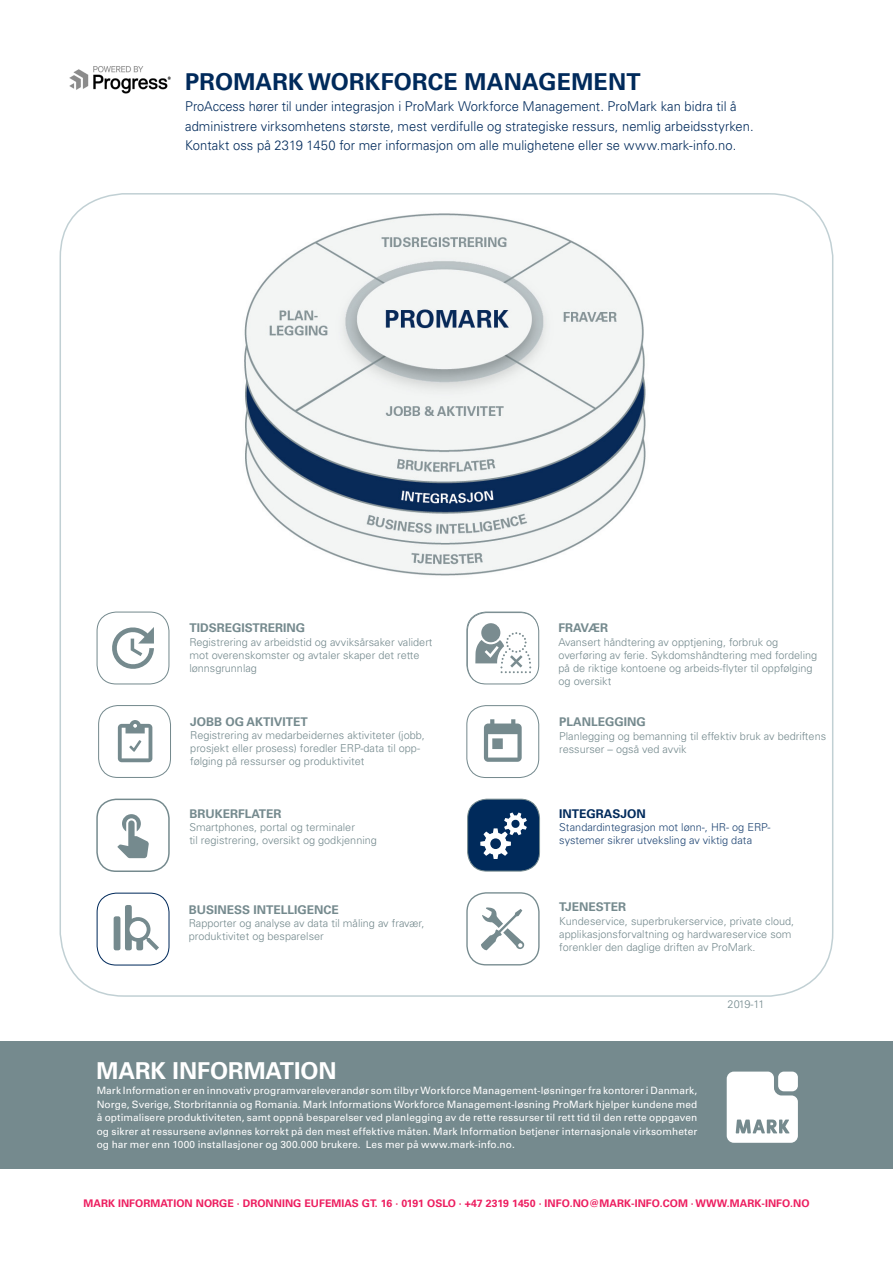
<style>
.page{position:relative;width:893px;height:1263px;background:#fff}
.page>*{position:absolute;margin:0;border:0;box-sizing:border-box;transform-origin:0 0}
.Copy{font:700 23.25px "Univers LT Std";letter-spacing:.01em;color:#002a5b}
.Quotes_fed{font:700 23.25px "Univers LT Std";color:#fff}
.Copy-2{font:300 13.5px "Univers LT Std";letter-spacing:.005em;color:#002a5b;scale:.96 1}
.Copy-3{font:300 13.5px "Univers LT Std";letter-spacing:.005em;color:#002a5b;scale:.95 1}
.Copy-4{font:700 12px "Univers LT Std";color:#758a8e}
.Copy-5{font:700 12px "Univers LT Std";color:#002a5b}
.Copy-6{font:300 10.95px/13px "Univers LT Std";color:#758a8e}
.Copy-7{font:300 10.95px/13px "Univers LT Std";color:#1f4573}
.Quotes_fed-2{font:700 10.5px "Univers LT Std";letter-spacing:.005em;color:#ed1e60}
.Copy-8{font:10.2px/13.5px "Univers LT Std";letter-spacing:.01em;color:#fff;text-align:justify}
</style>
<div class="page">
<div style="left:0;top:1041px;width:893px;height:128px;background:#758a8e"></div>
<img style="left:69px;top:66px;width:102px;height:28px">
<svg style="left:727px;top:1071px;width:71px;height:72px;background:#eaeded"></svg>
<img style="left:244px;top:213px;width:402px;height:363px">
<div style="left:97px;top:611px;width:72px;height:73px;border:1px solid #758a8e;border-radius:19px"></div>
<svg style="left:112px;top:627px;width:42px;height:42px"></svg>
<div style="left:466px;top:705px;width:73px;height:73px;border:1px solid #758a8e;border-radius:19px"></div>
<svg style="left:484px;top:719px;width:38px;height:43px"></svg>
<div style="left:96px;top:798px;width:74px;height:74px;border:2px solid #758a8e;border-radius:19px"></div>
<svg style="left:117px;top:814px;width:32px;height:44px"></svg>
<div style="left:98px;top:705px;width:73px;height:73px;border:1px solid #758a8e;border-radius:19px"></div>
<svg style="left:118px;top:720px;width:34px;height:42px"></svg>
<div style="left:97px;top:893px;width:73px;height:72px;border:1px solid #002a5b;border-radius:19px"></div>
<div style="left:114px;top:916px;width:6px;height:34px;background:#758a8e;border-radius:2px"></div>
<svg style="left:125px;top:905px;width:34px;height:45px"></svg>
<div style="left:468px;top:799px;width:71px;height:72px;background:#002a5b;border-radius:19px"></div>
<div style="left:467px;top:799px;width:73px;height:72px;border:1px solid #758a8e;border-radius:19px"></div>
<svg style="left:480px;top:812px;width:47px;height:47px"></svg>
<div style="left:466px;top:892px;width:74px;height:73px;border:1px solid #758a8e;border-radius:19px"></div>
<svg style="left:481px;top:907px;width:43px;height:43px"></svg>
<svg style="left:467px;top:612px;width:72px;height:72px"></svg>
<div style="left:466px;top:612px;width:73px;height:72px;border:1px solid #758a8e;border-radius:19px"></div>
<p class="Copy" style="left:185px;top:68px;width:457px">PROMARK WORKFORCE MANAGEMENT</p>
<p class="Copy-3" style="left:185px;top:98px;width:582px">ProAccess hører til under integrasjon i ProMark Workforce Management. ProMark kan bidra til å</p>
<p class="Copy-2" style="left:185px;top:118px;width:594px">administrere virksomhetens største, mest verdifulle og strategiske ressurs, nemlig arbeidsstyrken.</p>
<p class="Copy-2" style="left:185px;top:137px;width:576px">Kontakt oss på 2319 1450 for mer informasjon om alle mulighetene eller se www.mark-info.no.</p>
<p class="Copy-4" style="left:189px;top:621px;width:117px">TIDSREGISTRERING</p>
<p class="Copy-6" style="left:189px;top:635px;width:245px">Registrering av arbeidstid og avviksårsaker validert mot overenskomster og avtaler skaper det rette lønnsgrunnlag</p>
<p class="Copy-4" style="left:190px;top:715px;width:119px">JOBB OG AKTIVITET</p>
<p class="Copy-6" style="left:190px;top:729px;width:236px">Registrering av medarbeidernes aktiviteter (jobb, prosjekt eller prosess) foredler ERP-data til opp&shy;følging på ressurser og produktivitet</p>
<p class="Copy-4" style="left:189px;top:807px;width:93px">BRUKERFLATER</p>
<p class="Copy-6" style="left:189px;top:820px;width:189px">Smartphones, portal og terminaler<br>til registrering, oversikt og godkjenning</p>
<p class="Copy-4" style="left:189px;top:903px;width:151px">BUSINESS INTELLIGENCE</p>
<p class="Copy-6" style="left:189px;top:917px;width:237px">Rapporter og analyse av data til måling av fravær, produktivitet og besparelser</p>
<p class="Copy-4" style="left:558px;top:621px;width:51px">FRAVÆR</p>
<p class="Copy-6" style="left:558px;top:635px;width:260px">Avansert håndtering av opptjening, forbruk og overføring av ferie. Sykdomshåndtering med fordeling på de riktige kontoene og arbeids-flyter til oppfølging og oversikt</p>
<p class="Copy-4" style="left:559px;top:715px;width:88px">PLANLEGGING</p>
<p class="Copy-6" style="left:559px;top:729px;width:269px">Planlegging og bemanning til effektiv bruk av bedriftens ressurser – også ved avvik</p>
<p class="Copy-5" style="left:559px;top:807px;width:88px">INTEGRASJON</p>
<p class="Copy-7" style="left:559px;top:820px;width:213px">Standardintegrasjon mot lønn-, HR- og ERP&shy;systemer sikrer utveksling av viktig data</p>
<p class="Copy-4" style="left:559px;top:900px;width:68px">TJENESTER</p>
<p class="Copy-6" style="left:559px;top:914px;width:237px">Kundeservice, superbrukerservice, private cloud,</p>
<p class="Copy-6" style="left:559px;top:927px;width:234px">applikasjonsforvaltning og hardwareservice som</p>
<p class="Copy-6" style="left:559px;top:940px;width:198px">forenkler den daglige driften av ProMark.</p>
<p class="Copy-6" style="left:728px;top:998px;width:38px">2019-11</p>
<p class="Quotes_fed" style="left:96px;top:1057px;width:242px">MARK INFORMATION</p>
<p class="Copy-8" style="left:97px;top:1084px;width:602px">Mark Information er en innovativ programvareleverandør som tilbyr Workforce Management-løsninger fra kontorer i Danmark, Norge, Sverige, Storbritannia og Romania. Mark Informations Workforce Management-løsning ProMark hjelper kundene med å optimalisere produktiviteten, samt oppnå besparelser ved planlegging av de rette ressurser til rett tid til den rette oppgaven og sikrer at ressursene avlønnes korrekt på den mest effektive måten. Mark Information betjener internasjonale virksomheter og har mer enn 1000 installasjoner og 300.000 brukere. Les mer på www.mark-info.no.</p>
<p class="Quotes_fed-2" style="left:83px;top:1197px;width:728px">MARK INFORMATION NORGE · DRONNING EUFEMIAS GT. 16 · 0191 OSLO · +47 2319 1450 · INFO.NO@MARK-INFO.COM · WWW.MARK-INFO.NO</p>
</div>
